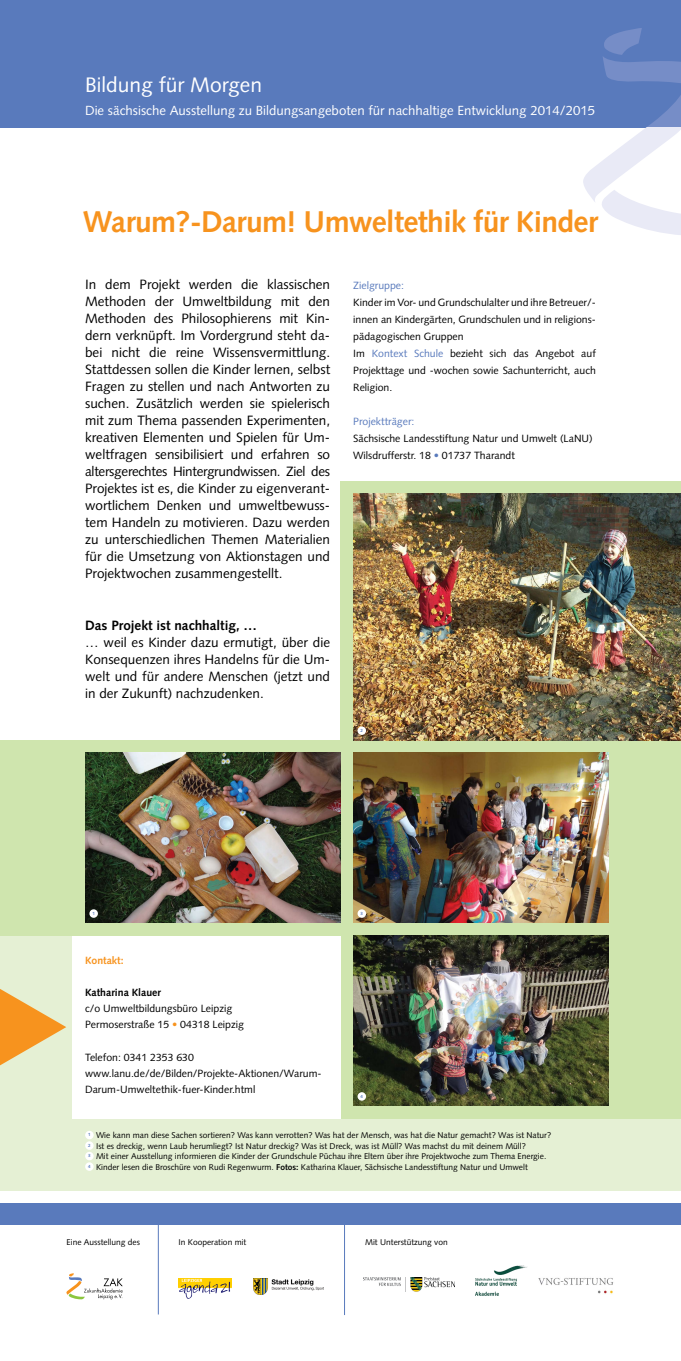
<style>
.page{position:relative;width:681px;height:1361px;background:#fff}
.page>*{position:absolute;margin:0;border:0;box-sizing:border-box;transform-origin:0 0}
.t1{font:700 30px "Syntax";letter-spacing:-.02em;color:#f7931e}
.t2{font:21px "Syntax";color:#fff}
.t3{font:13.5px/17px "Syntax";color:#000;text-align:justify}
.t4{font:700 13.5px "Syntax";color:#000}
.t5{font:13.23px "Syntax";color:#fff}
.t6{font:10.5px/17px "Syntax";color:#000}
.t7{font:10.5px "Syntax";color:#597abc}
.t8{font:700 10.5px "Syntax";color:#000}
.t9{font:700 10.5px "Syntax";color:#f7931e}
.t10{font:8.4px/10.5px "Syntax";color:#000}
.t11{font:700 4.5px "Syntax";color:#597abc}
.s1{color:#597abc}
.s2{color:#f7931e}
.s3{font-weight:700}
</style>
<div class="page">
<div style="left:0;top:0;width:680px;height:128px;background:#597abc"></div>
<svg style="left:583px;top:28px;width:97px;height:207px"></svg>
<div style="left:0;top:1203px;width:680px;height:22px;background:#597abc"></div>
<svg style="left:66px;top:1273px;width:57px;height:26px"></svg>
<img style="left:475px;top:1265px;width:52px;height:31px">
<img style="left:363px;top:1278px;width:91px;height:13px">
<img style="left:538px;top:1278px;width:76px;height:16px">
<img style="left:178px;top:1278px;width:53px;height:21px">
<img style="left:253px;top:1278px;width:70px;height:16px">
<hr style="left:158px;top:1216px;width:1px;height:98px;background:#597abc">
<hr style="left:344px;top:1217px;width:1px;height:98px;background:#597abc">
<div style="left:0;top:819px;width:680px;height:372px;background:#e5f0d4"></div>
<div style="left:0;top:740px;width:680px;height:195px;background:#cfe5ae"></div>
<div style="left:340px;top:480px;width:340px;height:638px;background:#cfe5ae"></div>
<img style="left:353px;top:493px;width:327px;height:247px">
<div style="left:357px;top:726px;width:9px;height:9px;background:#fff;border-radius:50%"></div>
<img style="left:353px;top:753px;width:255px;height:170px">
<div style="left:357px;top:909px;width:9px;height:9px;background:#fff;border-radius:50%"></div>
<img style="left:353px;top:935px;width:255px;height:171px">
<div style="left:357px;top:1092px;width:9px;height:8px;background:#fff;border-radius:50%"></div>
<img style="left:85px;top:753px;width:255px;height:170px">
<div style="left:89px;top:909px;width:9px;height:9px;background:#fff;border-radius:50%"></div>
<div style="left:85px;top:1131px;width:9px;height:8px;background:#fff;border-radius:50%"></div>
<div style="left:85px;top:1141px;width:9px;height:9px;background:#fff;border-radius:50%"></div>
<div style="left:85px;top:1152px;width:9px;height:8px;background:#fff;border-radius:50%"></div>
<div style="left:85px;top:1162px;width:9px;height:9px;background:#fff;border-radius:50%"></div>
<div style="left:72px;top:935px;width:268px;height:183px;background:#fff"></div>
<svg style="left:0;top:989px;width:66px;height:76px"></svg>
<h2 class="t2" style="left:85px;top:73px;width:178px">Bildung für Morgen</h2>
<p class="t5" style="left:85px;top:102px;width:511px">Die sächsische Ausstellung zu Bildungsangeboten für nachhaltige Entwicklung 2014/2015</p>
<h1 class="t1" style="left:83px;top:204px;width:516px">Warum?-Darum! Umweltethik für Kinder</h1>
<p class="t3" style="left:85px;top:276px;width:246px">In dem Projekt werden die klassischen Methoden der Umweltbildung mit den Methoden des Philosophierens mit Kin&shy;dern verknüpft. Im Vordergrund steht da&shy;bei nicht die reine Wissensvermittlung.<br>Stattdessen sollen die Kinder lernen, selbst Fragen zu stellen und nach Antworten zu suchen. Zusätzlich werden sie spielerisch mit zum Thema passenden Experimenten, kreativen Elementen und Spielen für Um&shy;weltfragen sensibilisiert und erfahren so altersgerechtes Hintergrundwissen. Ziel des Projektes ist es, die Kinder zu eigenverant&shy;wortlichem Denken und umweltbewuss&shy;tem Handeln zu motivieren. Dazu werden zu unterschiedlichen Themen Materialien für die Umsetzung von Aktionstagen und Projektwochen zusammengestellt.</p>
<p class="t4" style="left:85px;top:617px;width:173px">Das Projekt ist nachhaltig, …</p>
<p class="t3" style="left:85px;top:633px;width:246px">… weil es Kinder dazu ermutigt, über die Konsequenzen ihres Handelns für die Um&shy;welt und für andere Menschen (jetzt und in der Zukunft) nachzudenken.</p>
<p class="t7" style="left:353px;top:279px;width:52px">Zielgruppe:</p>
<p class="t6" style="left:353px;top:294px;width:244px">Kinder im Vor- und Grundschulalter und ihre Betreuer/- innen an Kindergärten, Grundschulen und in religions&shy;pädagogischen Gruppen<br>Im <span class="s1">Kontext Schule</span> bezieht sich das Angebot auf Projekttage und -wochen sowie Sachunterricht, auch Religion.</p>
<p class="t7" style="left:353px;top:415px;width:63px">Projektträger:</p>
<p class="t6" style="left:353px;top:430px;width:241px">Sächsische Landesstiftung Natur und Umwelt (LaNU)<br>Wilsdrufferstr. 18 <span class="s1">•</span> 01737 Tharandt</p>
<p class="t11" style="left:360px;top:728px;width:4px">2</p>
<p class="t11" style="left:92px;top:911px;width:4px">1</p>
<p class="t9" style="left:85px;top:954px;width:40px">Kontakt:</p>
<p class="t8" style="left:85px;top:986px;width:77px">Katharina Klauer</p>
<p class="t6" style="left:85px;top:1000px;width:160px;line-height:16.2px">c/o Umweltbildungsbüro Leipzig<br>Permoserstraße 15 <span class="s2">•</span> 04318 Leipzig</p>
<p class="t6" style="left:85px;top:1049px;width:238px;line-height:16.2px">Telefon: 0341 2353 630 www.lanu.de/de/Bilden/Projekte-Aktionen/Warum-<br>Darum-Umweltethik-fuer-Kinder.html</p>
<p class="t11" style="left:360px;top:911px;width:4px">3</p>
<p class="t11" style="left:360px;top:1093px;width:4px">4</p>
<p class="t10" style="left:88px;top:1130px;width:464px"><sup>1</sup> Wie kann man diese Sachen sortieren? Was kann verrotten? Was hat der Mensch, was hat die Natur gemacht? Was ist Natur?<br><sup>2</sup> Ist es dreckig, wenn Laub herumliegt? Ist Natur dreckig? Was ist Dreck, was ist Müll? Was machst du mit deinem Müll?<br><sup>3</sup> Mit einer Ausstellung informieren die Kinder der Grundschule Püchau ihre Eltern über ihre Projektwoche zum Thema Energie.<br><sup>4</sup> Kinder lesen die Broschüre von Rudi Regenwurm. <span class="s3">Fotos:</span> Katharina Klauer, Sächsische Landesstiftung Natur und Umwelt</p>
<p class="t10" style="left:67px;top:1237px;width:75px">Eine Ausstellung des</p>
<p class="t10" style="left:178px;top:1237px;width:69px">In Kooperation mit</p>
<p class="t10" style="left:365px;top:1237px;width:84px">Mit Unterstützung von</p>
</div>
